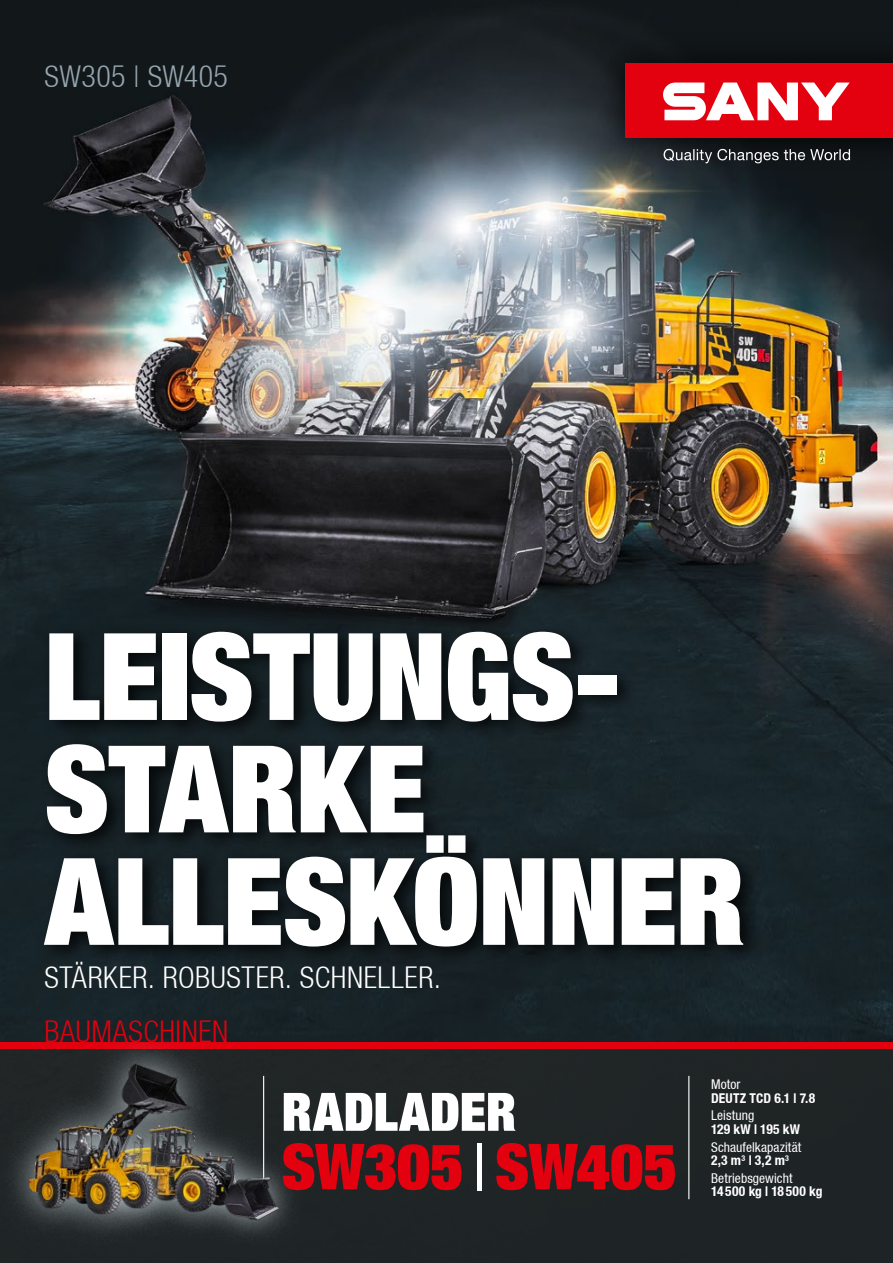
<style>
.page{position:relative;width:893px;height:1263px;background:#fff}
.page>*{position:absolute;margin:0;border:0;box-sizing:border-box;transform-origin:0 0}
.t1{font:900 120px/112.5px "Context Reprise Extra Black S Si Extra";letter-spacing:-.005em;color:#fff}
.t2{font:900 63px "Context Reprise Extra Black S Si Extra";color:#e3000f}
.t3{font:900 52.5px "Context Reprise Extra Black S Si Extra";letter-spacing:.01em;color:#fff}
.t4{font:700 30px "Context Reprise Light Cond S Si";letter-spacing:.02em;color:#fff}
.t5{font:700 30px "Context Reprise Light Cond S Si";letter-spacing:.02em;color:#e3000f}
.t6{font:700 30px "Context Reprise Light Cond S Si";letter-spacing:.015em;color:#95a6b0}
.t7{font:700 condensed 13.5px "Context Reprise Condensed S Si";letter-spacing:.015em;color:#fff}
.t8{font:13.5px "Context Reprise Condensed S Si Condensed";letter-spacing:.005em;color:#fff}
.s1{font-family:"Context Reprise Condensed S Si Condensed";font-weight:400;color:#fff}
</style>
<div class="page">
<div style="left:0;top:1048px;width:893px;height:215px;background:#1f2527"></div>
<img style="left:0;top:0;width:893px;height:1042px">
<hr style="left:263px;top:1076px;width:1px;height:123px;background:#fff">
<hr style="left:688px;top:1076px;width:1px;height:123px;background:#fff">
<div style="left:0;top:1042px;width:893px;height:6px;background:#e3000f"></div>
<div style="left:592px;top:30px;width:301px;height:141px;background:#000;opacity:.75"></div>
<div style="left:625px;top:64px;width:268px;height:74px;background:#e3000f"></div>
<svg style="left:663px;top:83px;width:187px;height:37px"></svg>
<svg style="left:664px;top:149px;width:186px;height:14px"></svg>
<div style="left:77px;top:1097px;width:229px;height:151px;background:#202526"></div>
<img style="left:223px;top:1098px;width:59px;height:138px">
<div style="left:0;top:1030px;width:223px;height:218px;background:#c8d3d9;opacity:.85"></div>
<img style="left:0;top:1056px;width:218px;height:171px">
<div style="left:37px;top:622px;width:728px;height:344px;background:#000;opacity:.75"></div>
<h3 class="t6" style="left:45px;top:59px;width:185px">SW305 | SW405</h3>
<h1 class="t1" style="left:45px;top:618px;width:702px">LEISTUNGS-<br>STARKE<br>ALLESKÖNNER</h1>
<h3 class="t4" style="left:45px;top:960px;width:398px">STÄRKER. ROBUSTER. SCHNELLER.</h3>
<h3 class="t5" style="left:45px;top:1014px;width:185px">BAUMASCHINEN</h3>
<h3 class="t3" style="left:282px;top:1078px;width:236px">RADLADER</h3>
<h2 class="t2" style="left:282px;top:1126px;width:396px">SW305 <span class="s1">|</span> SW405</h2>
<p class="t8" style="left:711px;top:1076px;width:31px">Motor</p>
<p class="t7" style="left:711px;top:1089px;width:106px">DEUTZ TCD 6.1 | 7.8</p>
<p class="t8" style="left:711px;top:1107px;width:45px">Leistung</p>
<p class="t7" style="left:711px;top:1121px;width:91px">129 kW | 195 kW</p>
<p class="t8" style="left:711px;top:1139px;width:92px">Schaufelkapazität</p>
<p class="t7" style="left:711px;top:1152px;width:79px">2,3 m<sup>3</sup> | 3,2 m<sup>3</sup></p>
<p class="t8" style="left:711px;top:1170px;width:83px">Betriebsgewicht</p>
<p class="t7" style="left:711px;top:1183px;width:113px">14500 kg | 18500 kg</p>
</div>
